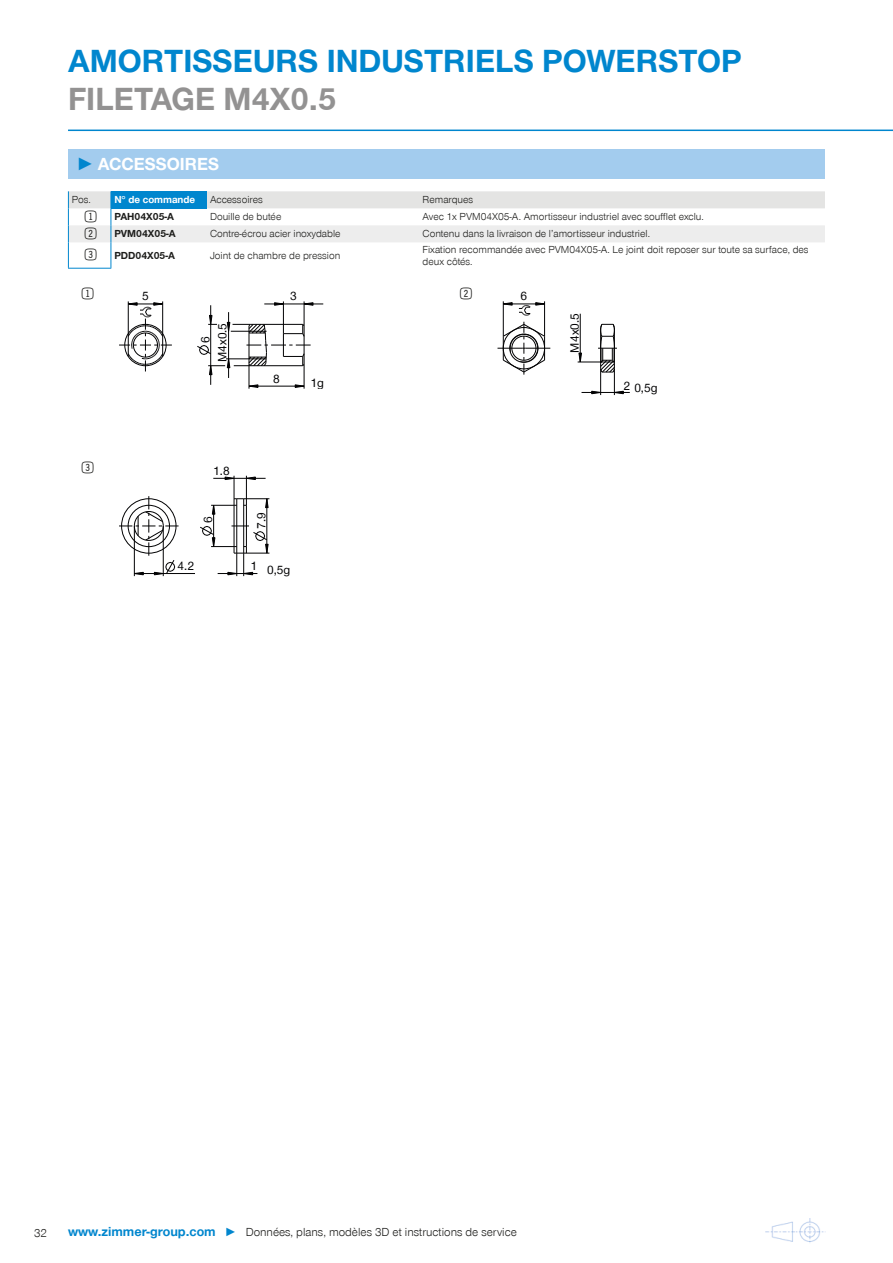
<style>
.page{position:relative;width:893px;height:1263px;background:#fff}
.page>*{position:absolute;margin:0;border:0;box-sizing:border-box;transform-origin:0 0}
.t1{font:700 33px "Zimmer Group Sans Global";color:#0086ce}
.t2{font:700 33px "Zimmer Group Sans Global";color:#939292}
.t3{font:19.5px "Double Digits Super Square";color:#1d1d1b}
.t4{font:700 18px "Zimmer Group Sans Global";color:#fff}
.t5{font:12.45px "Zimmer Group Sans Global";color:#020203}
.t6{font:300 12px "Zimmer Group Sans Global";color:#1d1d1b}
.t7{font:300 10.5px/12px "Zimmer Group Sans Global";color:#1d1d1b}
.t8{font:700 10.5px "Zimmer Group Sans Global";color:#1d1d1b}
.t9{font:700 10.5px "Zimmer Group Sans Global";color:#fff}
.s1{font-family:"Zimmer Group Sans";color:#0086ce}
.s2{font-family:"Double Digits Super Square";font-weight:400;font-size:19.5px}
.s3{font-weight:700;font-size:13.5px;color:#0086ce}
.s4{color:#0086ce}
</style>
<div class="page">
<img style="left:765px;top:1218px;width:59px;height:25px">
<hr style="left:68px;top:130px;width:825px;height:1px;background:#0086ce">
<div style="left:68px;top:149px;width:757px;height:30px;background:#a3ccee"></div>
<hr style="left:68px;top:268px;width:43px;height:1px;background:#0086ce">
<svg style="left:68px;top:191px;width:757px;height:77px"></svg>
<hr style="left:264px;top:304px;width:59px;height:1px;background:#020203">
<hr style="left:128px;top:301px;width:1px;height:33px;background:#020203">
<hr style="left:162px;top:301px;width:1px;height:33px;background:#020203">
<svg style="left:197px;top:301px;width:116px;height:88px"></svg>
<svg style="left:119px;top:302px;width:53px;height:69px"></svg>
<svg style="left:504px;top:302px;width:8px;height:2px"></svg>
<hr style="left:503px;top:301px;width:1px;height:35px;background:#020203">
<hr style="left:544px;top:301px;width:1px;height:35px;background:#020203">
<hr style="left:503px;top:304px;width:42px;height:1px;background:#020203">
<hr style="left:580px;top:314px;width:1px;height:48px;background:#020203">
<hr style="left:581px;top:392px;width:49px;height:1px;background:#020203">
<svg style="left:578px;top:324px;width:45px;height:71px"></svg>
<svg style="left:519px;top:302px;width:26px;height:14px"></svg>
<svg style="left:497px;top:322px;width:53px;height:53px"></svg>
<hr style="left:134px;top:573px;width:61px;height:1px;background:#020203">
<hr style="left:134px;top:526px;width:1px;height:50px;background:#020203">
<hr style="left:163px;top:526px;width:1px;height:50px;background:#020203">
<hr style="left:213px;top:505px;width:1px;height:42px;background:#020203">
<hr style="left:267px;top:499px;width:1px;height:54px;background:#020203">
<svg style="left:119px;top:496px;width:60px;height:79px"></svg>
<svg style="left:200px;top:526px;width:69px;height:50px"></svg>
<hr style="left:234px;top:505px;width:1px;height:42px;background:#020203">
<hr style="left:236px;top:499px;width:1px;height:54px;background:#020203">
<hr style="left:243px;top:499px;width:1px;height:54px;background:#020203">
<hr style="left:246px;top:505px;width:1px;height:42px;background:#020203">
<svg style="left:211px;top:476px;width:58px;height:38px"></svg>
<div style="left:121px;top:498px;width:55px;height:55px;border:1px solid #020203;border-radius:50%"></div>
<div style="left:128px;top:505px;width:42px;height:42px;border:1px solid #020203;border-radius:21px"></div>
<div style="left:134px;top:511px;width:29px;height:30px;border:1px solid #020203;border-radius:50%"></div>
<h1 class="t1" style="left:68px;top:42px;width:675px">AMORTISSEURS INDUSTRIELS POWERSTOP</h1>
<h1 class="t2" style="left:68px;top:79px;width:270px">FILETAGE M4X0.5</h1>
<h3 class="t4" style="left:77px;top:153px;width:144px"><span class="s1">►</span> ACCESSOIRES</h3>
<p class="t7" style="left:72px;top:194px;width:20px">Pos.</p>
<p class="t9" style="left:114px;top:194px;width:82px">N° de commande</p>
<p class="t7" style="left:210px;top:194px;width:54px">Accessoires</p>
<p class="t7" style="left:423px;top:194px;width:52px">Remarques</p>
<p class="t8" style="left:85px;top:211px;width:91px"><span class="s2">1</span> PAH04X05-A</p>
<p class="t7" style="left:210px;top:211px;width:73px">Douille de butée</p>
<p class="t7" style="left:423px;top:211px;width:283px">Avec 1x PVM04X05-A. Amortisseur industriel avec soufflet exclu.</p>
<p class="t8" style="left:85px;top:228px;width:92px"><span class="s2">2</span> PVM04X05-A</p>
<p class="t7" style="left:210px;top:228px;width:132px">Contre-écrou acier inoxydable</p>
<p class="t7" style="left:423px;top:228px;width:229px">Contenu dans la livraison de l’amortisseur industriel.</p>
<p class="t8" style="left:85px;top:249px;width:92px"><span class="s2">3</span> PDD04X05-A</p>
<p class="t7" style="left:210px;top:249px;width:132px">Joint de chambre de pression</p>
<p class="t7" style="left:423px;top:243px;width:388px">Fixation recommandée avec PVM04X05-A. Le joint doit reposer sur toute sa surface, des deux côtés.</p>
<h2 class="t3" style="left:82px;top:285px;width:17px">1</h2>
<p class="t5" style="left:142px;top:289px;width:8px">5</p>
<p class="t5" style="left:198px;top:343px;width:8px;rotate:-90deg">6</p>
<p class="t5" style="left:273px;top:371px;width:8px">8</p>
<h2 class="t3" style="left:460px;top:285px;width:17px">2</h2>
<p class="t5" style="left:290px;top:289px;width:8px">3</p>
<p class="t5" style="left:520px;top:289px;width:8px">6</p>
<p class="t5" style="left:567px;top:352px;width:41px;rotate:-90deg">M x0.5</p>
<p class="t5" style="left:215px;top:362px;width:41px;rotate:-90deg">M x0.5</p>
<p class="t5" style="left:567px;top:342px;width:8px;rotate:-90deg">4</p>
<p class="t5" style="left:215px;top:352px;width:8px;rotate:-90deg">4</p>
<p class="t5" style="left:311px;top:375px;width:15px">1g</p>
<p class="t5" style="left:623px;top:381px;width:36px">2 0,5g</p>
<h2 class="t3" style="left:82px;top:459px;width:17px">3</h2>
<p class="t5" style="left:213px;top:463px;width:18px">1.8</p>
<p class="t5" style="left:201px;top:523px;width:8px;rotate:-90deg">6</p>
<p class="t5" style="left:178px;top:558px;width:18px">4.2</p>
<p class="t5" style="left:254px;top:529px;width:18px;rotate:-90deg">7.9</p>
<p class="t5" style="left:250px;top:562px;width:42px">1 0,5g</p>
<p class="t6" style="left:34px;top:1226px;width:15px">32</p>
<p class="t6" style="left:68px;top:1225px;width:450px"><span class="s3">www.zimmer-group.com</span> <span class="s4">►</span> Données, plans, modèles 3D et instructions de service</p>
</div>
